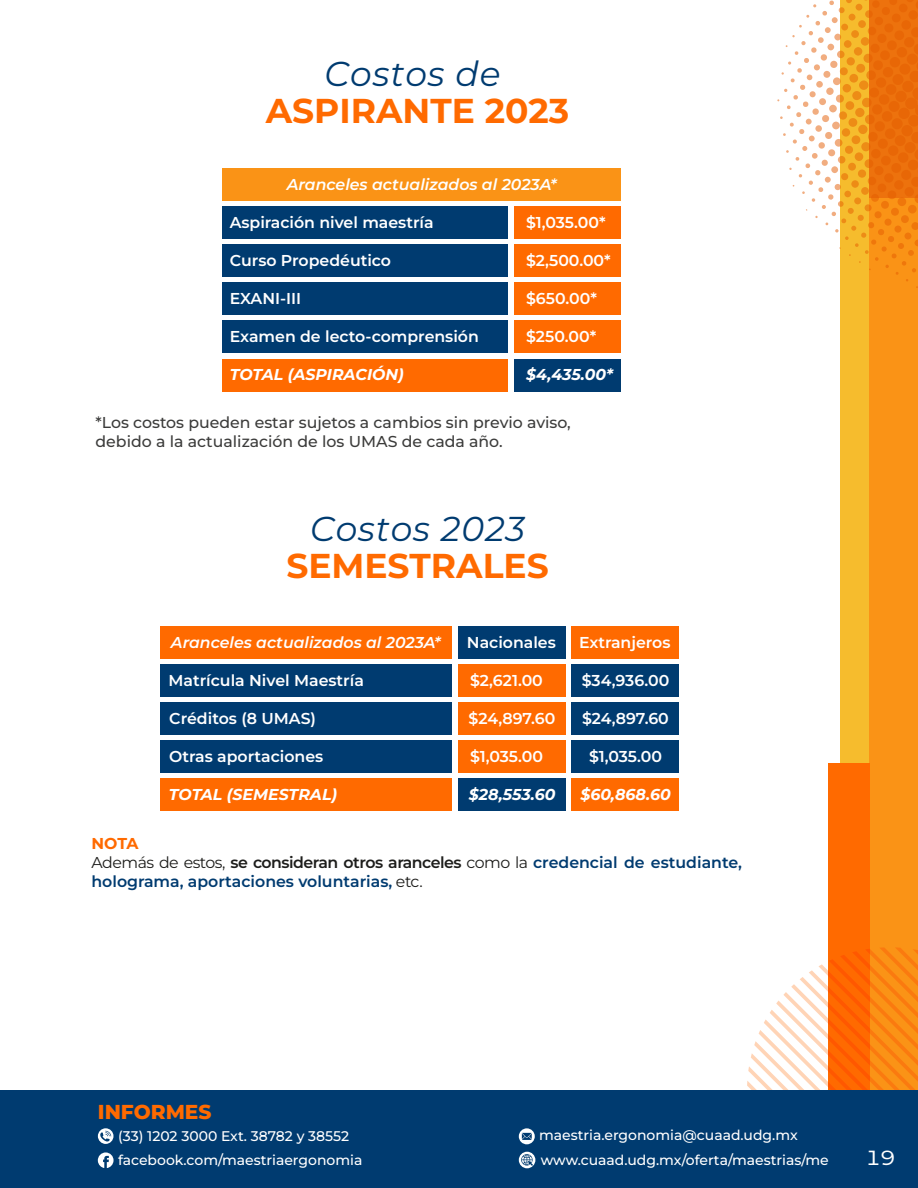
<style>
.page{position:relative;width:918px;height:1188px;background:#fff}
.page>*{position:absolute;margin:0;border:0;box-sizing:border-box;transform-origin:0 0}
.t1{font:700 34.5px "Montserrat";color:#ff6a00}
.t2{font:italic 34.5px "Montserrat";letter-spacing:.025em;color:#003b70}
.t3{font:34.5px "Montserrat";color:#fff}
.t4{font:800 20.1px "Montserrat";color:#ff6a00}
.t5{font:600 15.75px "Montserrat";color:#fff}
.t6{font:600 15.75px/18.9px "Montserrat";color:#003b70}
.t7{font:500 15.75px/18.9px "Montserrat";color:#3c3c3b}
.t8{font:italic 700 15.75px "Montserrat";color:#fff}
.t9{font:italic 600 15.75px "Montserrat";color:#fff}
.t10{font:500 13.95px "Montserrat";color:#fff}
.s1{font-weight:700;color:#ff6a00}
.s2{font-weight:400;color:#1d1d1b}
.s3{color:#1d1d1b}
</style>
<div class="page">
<div style="left:223px;top:206px;width:285px;height:33px;background:#003b70"></div>
<div style="left:514px;top:206px;width:107px;height:33px;background:#ff6a00"></div>
<div style="left:223px;top:244px;width:285px;height:33px;background:#003b70"></div>
<div style="left:514px;top:244px;width:107px;height:33px;background:#ff6a00"></div>
<div style="left:223px;top:282px;width:285px;height:33px;background:#003b70"></div>
<div style="left:514px;top:282px;width:107px;height:33px;background:#ff6a00"></div>
<div style="left:223px;top:320px;width:285px;height:33px;background:#003b70"></div>
<div style="left:514px;top:320px;width:107px;height:33px;background:#ff6a00"></div>
<div style="left:223px;top:359px;width:285px;height:32px;background:#ff6a00"></div>
<div style="left:514px;top:359px;width:107px;height:32px;background:#003b70"></div>
<div style="left:840px;top:0;width:29px;height:1166px;background:#f6bc2d"></div>
<div style="left:869px;top:0;width:49px;height:1169px;background:#fa9316"></div>
<svg style="left:777px;top:0;width:141px;height:288px"></svg>
<div style="left:828px;top:763px;width:41px;height:328px;background:#ff6a00"></div>
<svg style="left:747px;top:947px;width:171px;height:144px"></svg>
<div style="left:0;top:1091px;width:918px;height:97px;background:#003b70"></div>
<svg style="left:519px;top:1128px;width:16px;height:16px"></svg>
<svg style="left:519px;top:1152px;width:16px;height:16px"></svg>
<svg style="left:98px;top:1128px;width:15px;height:16px"></svg>
<svg style="left:98px;top:1152px;width:16px;height:16px"></svg>
<div style="left:572px;top:664px;width:107px;height:33px;background:#003b70"></div>
<div style="left:572px;top:702px;width:107px;height:33px;background:#003b70"></div>
<div style="left:572px;top:740px;width:107px;height:33px;background:#003b70"></div>
<div style="left:572px;top:778px;width:107px;height:32px;background:#ff6a00"></div>
<div style="left:160px;top:626px;width:291px;height:33px;background:#ff6a00"></div>
<div style="left:458px;top:626px;width:108px;height:33px;background:#003b70"></div>
<div style="left:160px;top:664px;width:291px;height:33px;background:#003b70"></div>
<div style="left:458px;top:664px;width:108px;height:33px;background:#ff6a00"></div>
<div style="left:160px;top:702px;width:291px;height:33px;background:#003b70"></div>
<div style="left:458px;top:702px;width:108px;height:33px;background:#ff6a00"></div>
<div style="left:160px;top:740px;width:291px;height:33px;background:#003b70"></div>
<div style="left:458px;top:740px;width:108px;height:33px;background:#ff6a00"></div>
<div style="left:160px;top:778px;width:291px;height:32px;background:#ff6a00"></div>
<div style="left:458px;top:778px;width:108px;height:32px;background:#003b70"></div>
<div style="left:572px;top:626px;width:107px;height:33px;background:#ff6a00"></div>
<div style="left:223px;top:168px;width:398px;height:33px;background:#fa9316"></div>
<h1 class="t2" style="left:325px;top:51px;width:177px">Costos de</h1>
<h1 class="t1" style="left:266px;top:88px;width:305px">ASPIRANTE 2023</h1>
<p class="t9" style="left:287px;top:174px;width:271px">Aranceles actualizados al 2023A*</p>
<p class="t5" style="left:230px;top:212px;width:205px">Aspiración nivel maestría</p>
<p class="t5" style="left:526px;top:212px;width:81px">$1,035.00*</p>
<p class="t5" style="left:230px;top:250px;width:163px">Curso Propedéutico</p>
<p class="t5" style="left:526px;top:250px;width:86px">$2,500.00*</p>
<p class="t5" style="left:230px;top:288px;width:73px">EXANI-III</p>
<p class="t5" style="left:526px;top:288px;width:72px">$650.00*</p>
<p class="t5" style="left:230px;top:326px;width:251px">Examen de lecto-comprensión</p>
<p class="t5" style="left:526px;top:326px;width:72px">$250.00*</p>
<p class="t8" style="left:230px;top:364px;width:176px">TOTAL (ASPIRACIÓN)</p>
<p class="t8" style="left:526px;top:364px;width:88px">$4,435.00*</p>
<p class="t7" style="left:96px;top:413px;width:477px">*Los costos pueden estar sujetos a cambios sin previo aviso, debido a la actualización de los UMAS de cada año.</p>
<h1 class="t2" style="left:310px;top:506px;width:216px">Costos 2023</h1>
<h1 class="t1" style="left:286px;top:543px;width:264px">SEMESTRALES</h1>
<p class="t9" style="left:171px;top:632px;width:271px">Aranceles actualizados al 2023A*</p>
<p class="t5" style="left:467px;top:632px;width:90px">Nacionales</p>
<p class="t5" style="left:168px;top:670px;width:197px">Matrícula Nivel Maestría</p>
<p class="t5" style="left:470px;top:670px;width:74px">$2,621.00</p>
<p class="t5" style="left:169px;top:708px;width:148px">Créditos (8 UMAS)</p>
<p class="t5" style="left:469px;top:708px;width:88px">$24,897.60</p>
<p class="t5" style="left:582px;top:708px;width:88px">$24,897.60</p>
<p class="t5" style="left:169px;top:746px;width:156px">Otras aportaciones</p>
<p class="t5" style="left:470px;top:746px;width:74px">$1,035.00</p>
<p class="t5" style="left:589px;top:746px;width:74px">$1,035.00</p>
<p class="t8" style="left:169px;top:783px;width:170px">TOTAL (SEMESTRAL)</p>
<p class="t8" style="left:469px;top:783px;width:88px">$28,553.60</p>
<p class="t8" style="left:580px;top:783px;width:92px">$60,868.60</p>
<p class="t5" style="left:579px;top:632px;width:93px">Extranjeros</p>
<p class="t5" style="left:582px;top:670px;width:89px">$34,936.00</p>
<p class="t6" style="left:92px;top:834px;width:652px"><span class="s1">NOTA<br></span><span class="s2">Además de estos,</span> <span class="s3">se consideran otros aranceles</span> <span class="s2">como la</span> credencial de estudiante, holograma, aportaciones voluntarias, <span class="s2">etc.</span></p>
<p class="t4" style="left:98px;top:1099px;width:115px">INFORMES</p>
<p class="t10" style="left:118px;top:1126px;width:233px">(33) 1202 3000 Ext. 38782 y 38552</p>
<p class="t10" style="left:539px;top:1126px;width:260px">maestria.ergonomia@cuaad.udg.mx</p>
<p class="t10" style="left:118px;top:1151px;width:246px">facebook.com/maestriaergonomia</p>
<h1 class="t3" style="left:866px;top:1129px;width:31px">19</h1>
<p class="t10" style="left:541px;top:1150px;width:289px">www.cuaad.udg.mx/oferta/maestrias/me</p>
</div>
